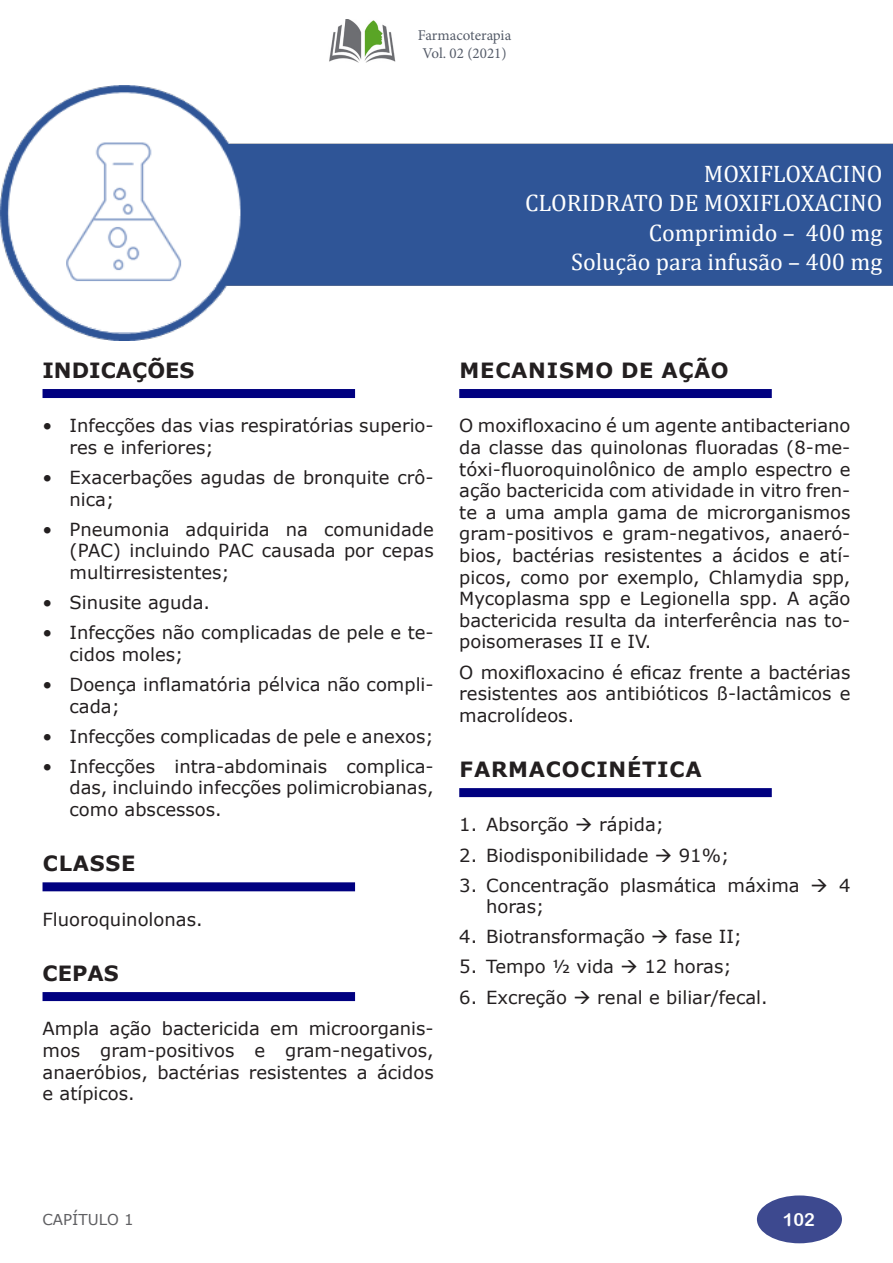
<style>
.page{position:relative;width:893px;height:1263px;background:#fff}
.page>*{position:absolute;margin:0;border:0;box-sizing:border-box;transform-origin:0 0}
.t1{font:24px/29.5px "Cambria Math";color:#fff;text-align:right}
.t2{font:700 21px "Verdana";letter-spacing:.035em;color:#231f20}
.t3{font:700 21px "Verdana";color:#231f20}
.t4{font:18px/21.6px "Verdana";color:#231f20}
.t5{font:18px "Arial Rounded MT Bold";color:#fff}
.t6{font:15px/18px "Minion Pro";color:#555c69;text-align:center}
.t7{font:15px "Verdana";color:#5f5f62}
</style>
<div class="page">
<img style="left:1px;top:86px;width:892px;height:254px">
<img style="left:329px;top:19px;width:67px;height:43px">
<div style="left:757px;top:1195px;width:85px;height:48px;background:#3d498f;border-radius:50%"></div>
<div style="left:43px;top:389px;width:312px;height:9px;background:#000080"></div>
<div style="left:43px;top:882px;width:312px;height:9px;background:#000080"></div>
<div style="left:43px;top:992px;width:312px;height:9px;background:#000080"></div>
<div style="left:459px;top:389px;width:313px;height:9px;background:#000080"></div>
<div style="left:459px;top:788px;width:313px;height:9px;background:#000080"></div>
<p class="t6" style="left:418px;top:26px;width:95px">Farmacoterapia<br>Vol. 02 (2021)</p>
<h1 class="t1" style="left:525px;top:159px;width:359px">MOXIFLOXACINO<br>CLORIDRATO DE MOXIFLOXACINO<br>Comprimido – 400 mg<br>Solução para infusão – 400 mg</h1>
<p class="t3" style="left:43px;top:355px;width:153px">INDICAÇÕES</p>
<p class="t4" style="left:70px;top:415px;width:366px;text-indent:-27px">• Infecções das vias respiratórias superio&shy;res e inferiores;</p>
<p class="t4" style="left:70px;top:466px;width:366px;text-indent:-27px">• Exacerbações agudas de bronquite crô&shy;nica;</p>
<p class="t4" style="left:70px;top:518px;width:366px;text-align:justify;text-indent:-27px">• Pneumonia adquirida na comunidade (PAC) incluindo PAC causada por cepas multirresistentes;</p>
<p class="t4" style="left:43px;top:591px;width:169px">• Sinusite aguda.</p>
<p class="t4" style="left:70px;top:622px;width:366px;text-indent:-27px">• Infecções não complicadas de pele e te&shy;cidos moles;</p>
<p class="t4" style="left:70px;top:673px;width:366px;text-indent:-27px">• Doença inflamatória pélvica não compli&shy;cada;</p>
<p class="t4" style="left:43px;top:725px;width:393px">• Infecções complicadas de pele e anexos;</p>
<p class="t4" style="left:70px;top:755px;width:366px;text-align:justify;text-indent:-27px">• Infecções intra-abdominais complica&shy;das, incluindo infecções polimicrobianas, como abscessos.</p>
<p class="t2" style="left:43px;top:848px;width:94px">CLASSE</p>
<p class="t4" style="left:43px;top:908px;width:162px">Fluoroquinolonas.</p>
<p class="t2" style="left:43px;top:958px;width:78px">CEPAS</p>
<p class="t4" style="left:43px;top:1018px;width:393px;text-align:justify">Ampla ação bactericida em microorganis&shy;mos gram-positivos e gram-negativos, anaeróbios, bactérias resistentes a ácidos e atípicos.</p>
<p class="t2" style="left:460px;top:355px;width:271px">MECANISMO DE AÇÃO</p>
<p class="t4" style="left:459px;top:415px;width:393px;text-align:justify">O moxifloxacino é um agente antibacteriano da classe das quinolonas fluoradas (8-me&shy;tóxi-fluoroquinolônico de amplo espectro e ação bactericida com atividade in vitro fren&shy;te a uma ampla gama de microrganismos gram-positivos e gram-negativos, anaeró&shy;bios, bactérias resistentes a ácidos e atí&shy;picos, como por exemplo, Chlamydia spp, Mycoplasma spp e Legionella spp. A ação bactericida resulta da interferência nas to&shy;poisomerases II e IV.</p>
<p class="t4" style="left:459px;top:661px;width:393px;text-align:justify">O moxifloxacino é eficaz frente a bactérias resistentes aos antibióticos ß-lactâmicos e macrolídeos.</p>
<p class="t2" style="left:460px;top:754px;width:244px">FARMACOCINÉTICA</p>
<p class="t4" style="left:459px;top:814px;width:206px">1. Absorção → rápida;</p>
<p class="t4" style="left:459px;top:844px;width:271px">2. Biodisponibilidade → 91%;</p>
<p class="t4" style="left:486px;top:874px;width:366px;text-indent:-27px">3. Concentração plasmática máxima → 4 horas;</p>
<p class="t4" style="left:459px;top:926px;width:284px">4. Biotransformação → fase II;</p>
<p class="t4" style="left:459px;top:956px;width:274px">5. Tempo ½ vida → 12 horas;</p>
<p class="t4" style="left:459px;top:986px;width:310px">6. Excreção → renal e biliar/fecal.</p>
<p class="t7" style="left:43px;top:1209px;width:93px">CAPÍTULO 1</p>
<p class="t5" style="left:783px;top:1209px;width:34px">102</p>
</div>
